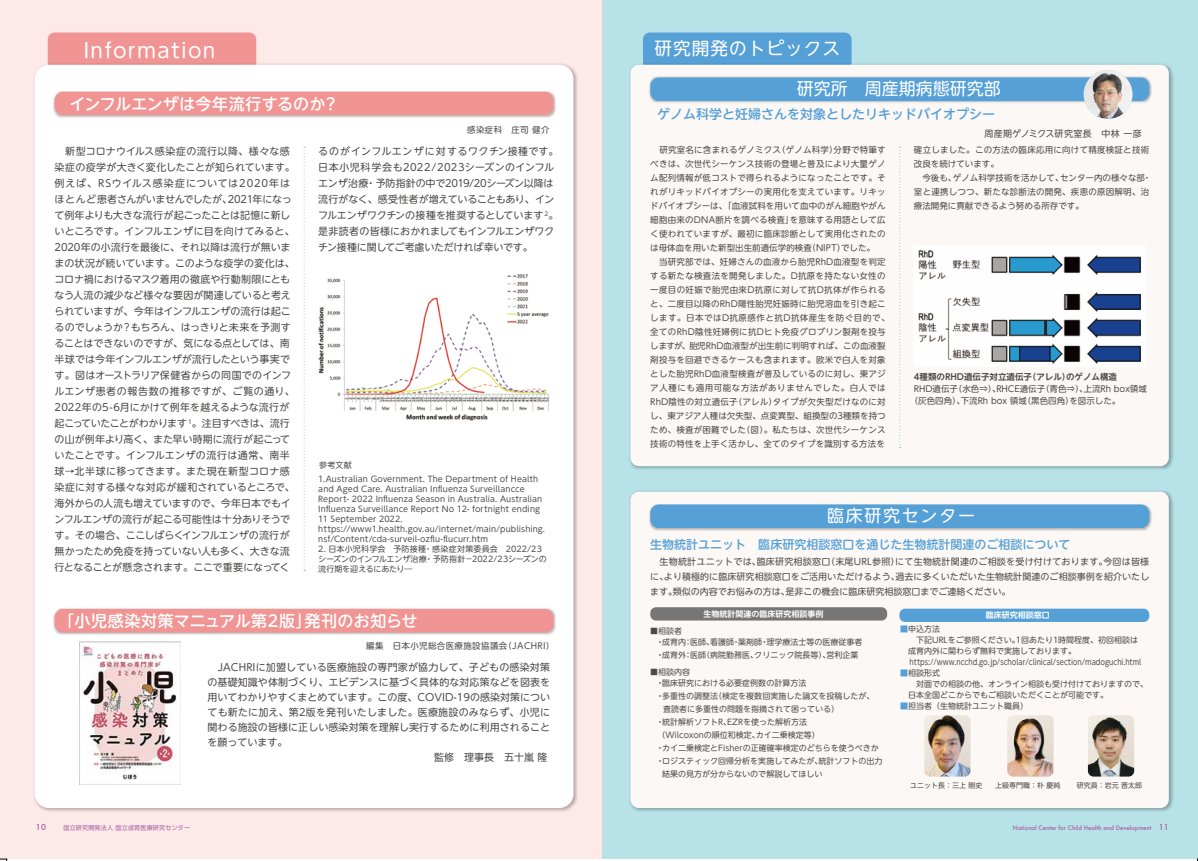
<style>
.page{position:relative;width:1198px;height:861px;background:#fff}
.page>*{position:absolute;margin:0;border:0;box-sizing:border-box;transform-origin:0 0}
.t1{font:20px "UD Shin M Go Pro";letter-spacing:.06em;color:#fff}
.t2{font:17.6px "UD Shin M Go Pro";letter-spacing:.06em;color:#fff}
.t3{font:17px "UD Shin M Go Pro";color:#fff}
.t4{font:17px "UD Shin M Go Pro";letter-spacing:.1em;color:#fff}
.t5{font:500 16px "UD Shin M Go Pro";letter-spacing:.02em;color:#fff}
.t6{font:500 13px "UD Shin M Go Pro";color:#56a0d8}
.t7{font:500 12px "UD Shin M Go Pro";color:#56a0d8}
.t8{font:10px/16px "UD Shin M Go Pro";letter-spacing:.005em;color:#4c4948}
.t9{font:9px/15px "UD Shin M Go Pro";color:#4c4948;text-align:justify}
.t10{font:9px "UD Shin M Go Pro";letter-spacing:.04em;color:#4c4948}
.t11{font:8.5px/14px "UD Shin M Go Pro";letter-spacing:.025em;color:#4c4948}
.t12{font:8.5px/14px "UD Shin M Go Pro";color:#4c4948}
.t13{font:700 8.5px "UD Shin M Go Pro De";color:#4c4948}
.t14{font:8px/10px "UD Shin M Go Pro";color:#4c4948}
.t15{font:8px "UD Shin M Go Pro";color:#4c4948;scale:.85 1}
.t16{font:700 8px "UD Shin M Go Pro De";color:#fff}
.t17{font:500 8px "Futura";color:#a660a3}
.t18{font:7px "UD Shin M Go Pro";color:#4c4948}
.t19{font:500 6px "Futura";color:#a660a3}
.t20{font:6px "UD Shin Go Pro";letter-spacing:.04em;color:#a660a3}
.s1{font-family:"Koz Go Pr 6 N"}
.s2{color:#56a0d8}
.s3{font-size:8px}
</style>
<div class="page">
<div style="left:0;top:0;width:602px;height:858px;background:#fce9e8"></div>
<div style="left:602px;top:0;width:595px;height:858px;background:#b6e2e8"></div>
<div style="left:643px;top:33px;width:208px;height:36px;background:#56a0d8;border-radius:7px"></div>
<div style="left:48px;top:33px;width:208px;height:36px;background:#f09594;border-radius:7px"></div>
<img style="left:34px;top:61px;width:544px;height:750px">
<div style="left:35px;top:65px;width:538px;height:742px;background:#fff;border-radius:14px"></div>
<img style="left:630px;top:491px;width:543px;height:320px">
<div style="left:630px;top:491px;width:539px;height:316px;background:#fbf8f5;border-radius:9px"></div>
<div style="left:650px;top:607px;width:237px;height:13px;background:#767676;border-radius:6px"></div>
<img style="left:630px;top:61px;width:543px;height:408px">
<div style="left:630px;top:65px;width:539px;height:401px;background:#fbf8f5;border-radius:9px"></div>
<svg style="left:0;top:858px;width:7px;height:2px"></svg>
<img style="left:649px;top:75px;width:503px;height:30px">
<div style="left:650px;top:77px;width:499px;height:24px;background:#56a0d8;border-radius:9px"></div>
<img style="left:53px;top:91px;width:503px;height:27px">
<div style="left:55px;top:92px;width:499px;height:23px;background:#f09594;border-radius:9px"></div>
<img style="left:53px;top:608px;width:503px;height:27px">
<div style="left:55px;top:608px;width:499px;height:24px;background:#f09594;border-radius:9px"></div>
<img style="left:649px;top:504px;width:503px;height:27px">
<div style="left:650px;top:504px;width:499px;height:24px;background:#56a0d8;border-radius:9px"></div>
<div style="left:899px;top:608px;width:250px;height:13px;background:#56a0d8;border-radius:6px"></div>
<svg style="left:304px;top:147px;width:1px;height:424px"></svg>
<img style="left:924px;top:715px;width:46px;height:61px">
<img style="left:1007px;top:715px;width:46px;height:61px">
<img style="left:1088px;top:715px;width:46px;height:61px">
<img style="left:80px;top:641px;width:101px;height:140px">
<img style="left:1084px;top:70px;width:48px;height:49px;border-radius:24px">
<svg style="left:899px;top:147px;width:3px;height:301px"></svg>
<img style="left:918px;top:250px;width:223px;height:114px">
<img style="left:318px;top:274px;width:231px;height:146px">
<h1 class="t1" style="left:83px;top:34px;width:133px">Information</h1>
<h2 class="t2" style="left:654px;top:34px;width:187px">研究開発のトピックス</h2>
<h3 class="t5" style="left:70px;top:91px;width:270px">インフルエンザは今年流行するのか？</h3>
<p class="t11" style="left:467px;top:122px;width:84px">感染症科　庄司 健介</p>
<p class="t8" style="left:55px;top:143px;width:242px">　新型コロナウイルス感染症の流行以降、様々な感染症の疫学が大きく変化したことが知られています。例えば、RSウイルス感染症については2020年はほとんど患者さんがいませんでしたが、2021年になって例年よりも大きな流行が起こったことは記憶に新しいところです。インフルエンザに目を向けてみると、<br>2020年の小流行を最後に、それ以降は流行が無いままの状況が続いています。このような疫学の変化は、コロナ禍におけるマスク着用の徹底や行動制限にともなう人流の減少など様々な要因が関連していると考えられていますが、今年はインフルエンザの流行は起こるのでしょうか？もちろん、はっきりと未来を予測することはできないのですが、気になる点としては、南半球では今年インフルエンザが流行したという事実です。図はオーストラリア保健省からの同国でのインフルエンザ患者の報告数の推移ですが、ご覧の通り、<br>2022年の5-6月にかけて例年を越えるような流行が起こっていたことがわかります <sup>1</sup>。注目すべきは、流行の山が例年より高く、また早い時期に流行が起こっていたことです。インフルエンザの流行は通常、南半球→北半球に移ってきます。また現在新型コロナ感染症に対する様々な対応が緩和されているところで、海外からの人流も増えていますので、今年日本でもインフルエンザの流行が起こる可能性は十分ありそうです。その場合、ここしばらくインフルエンザの流行が無かったため免疫を持っていない人も多く、大きな流行となることが懸念されます。ここで重要になってく</p>
<p class="t8" style="left:318px;top:143px;width:242px">るのがインフルエンザに対するワクチン接種です。日本小児科学会も2022/2023シーズンのインフルエンザ治療・予防指針の中で2019/20シーズン以降は流行がなく、感受性者が増えていることもあり、インフルエンザワクチンの接種を推奨するとしています <sup>2</sup>。是非読者の皆様におかれましてもインフルエンザワクチン接種に関してご考慮いただければ幸いです。</p>
<p class="t14" style="left:318px;top:458px;width:221px;line-height:13.3px">参考文献<br>1.Australian Government. The Department of Health</p>
<p class="t14" style="left:318px;top:483px;width:228px">and Aged Care. Australian Influenza Surveillancce Report- 2022 Influenza Season in Australia. Australian Influenza Surveillance Report No 12- fortnight ending 11 September 2022.　https://www1.health.gov.au/internet/main/publishing. nsf/Content/cda-surveil-ozflu-flucurr.htm</p>
<p class="t14" style="left:318px;top:543px;width:230px">2. 日本小児科学会　予防接種・感染症対策委員会　2022/23シーズンのインフルエンザ治療・予防指針－2022/23シーズンの流行期を迎えるにあたり―</p>
<h3 class="t5" style="left:58px;top:608px;width:361px">「小児感染対策マニュアル第2版」発刊のお知らせ</h3>
<p class="t11" style="left:366px;top:638px;width:190px">編集　日本小児総合医療施設協議会（JACHRI）</p>
<p class="t8" style="left:208px;top:658px;width:344px">　JACHRIに加盟している医療施設の専門家が協力して、子どもの感染対策</p>
<p class="t8" style="left:208px;top:673px;width:344px">の基礎知識や体制づくり、エビデンスに基づく具体的な対応策などを図表を</p>
<p class="t8" style="left:208px;top:688px;width:344px">用いてわかりやすくまとめています。この度、COVID-19の感染対策につい</p>
<p class="t8" style="left:208px;top:703px;width:344px">ても新たに加え、第2版を発刊いたしました。医療施設のみならず、小児に</p>
<p class="t8" style="left:208px;top:718px;width:344px">関わる施設の皆様に正しい感染対策を理解し実行するために利用されること</p>
<p class="t8" style="left:208px;top:733px;width:81px">を願っています。</p>
<p class="t8" style="left:417px;top:748px;width:131px">　 監修　理事長　五十嵐 隆</p>
<h3 class="t3" style="left:797px;top:75px;width:205px">研究所　周産期病態研究部</h3>
<h3 class="t6" style="left:657px;top:103px;width:339px">ゲノム科学と妊婦さんを対象としたリキッドバイオプシー</h3>
<p class="t10" style="left:984px;top:126px;width:159px">周産期ゲノミクス研究室長　中林 一彦</p>
<p class="t11" style="left:650px;top:143px;width:241px;text-indent:9px">研究室名に含まれるゲノミクス（ゲノム科学）分野で特筆すべきは、次世代シーケンス技術の登場と普及により大量ゲノム配列情報が低コストで得られるようになったことです。それがリキッドバイオプシーの実用化を支えています。リキッドバイオプシーは、「血液試料を用いて血中のがん細胞やがん細胞由来のDNA断片を調べる検査」を意味する用語として広く使われていますが、最初に臨床診断として実用化されたのは母体血を用いた新型出生前遺伝学的検査（NIPT）でした。<br>　当研究部では、妊婦さんの血液から胎児RhD血液型を判定する新たな検査法を開発しました。D抗原を持たない女性の一度目の妊娠で胎児由来D抗原に対して抗D抗体が作られると、二度目以降のRhD陽性胎児妊娠時に胎児溶血を引き起こします。日本ではD抗原感作と抗D抗体産生を防ぐ目的で、全てのRhD陰性妊婦例に抗Dヒト免疫グロブリン製剤を投与しますが、胎児RhD血液型が出生前に判明すれば、この血液製剤投与を回避できるケースも含まれます。欧米で白人を対象とした胎児RhD血液型検査が普及しているのに対し、東アジア人種にも適用可能な方法がありませんでした。白人では<br>RhD陰性の対立遺伝子（アレル）タイプが欠失型だけなのに対し、東アジア人種は欠失型、点変異型、組換型の3種類を持つため、検査が困難でした（図）。私たちは、次世代シーケンス技術の特性を上手く活かし、全てのタイプを識別する方法を</p>
<p class="t12" style="left:914px;top:142px;width:239px">確立しました。この方法の臨床応用に向けて精度検証と技術改良を続けています。<br>　今後も、ゲノム科学技術を活かして、センター内の様々な部・室と連携しつつ、新たな診断法の開発、疾患の原因解明、治療法開発に貢献できるよう努める所存です。</p>
<p class="t13" style="left:914px;top:370px;width:205px">4種類のRHD遺伝子対立遺伝子（アレル）のゲノム構造</p>
<p class="t12" style="left:910px;top:382px;width:239px;line-height:12px;text-indent:4px">RHD遺伝子（水色⇒）、RHCE遺伝子（青色⇒）、上流Rh box領域（灰色四角）、下流Rh box 領域（黒色四角）を図示した。</p>
<h3 class="t4" style="left:827px;top:502px;width:149px">臨床研究センター</h3>
<p class="t7" style="left:650px;top:535px;width:422px">生物統計ユニット　臨床研究相談窓口を通じた生物統計関連のご相談について</p>
<p class="t9" style="left:650px;top:553px;width:500px">　生物統計ユニットでは、臨床研究相談窓口（末尾URL参照）にて生物統計関連のご相談を受け付けております。今回は皆様に、より積極的に臨床研究相談窓口をご活用いただけるよう、過去に多くいただいた生物統計関連のご相談事例を紹介いたします。類似の内容でお悩みの方は、是非この機会に臨床研究相談窓口までご連絡ください。</p>
<p class="t16" style="left:703px;top:607px;width:121px">生物統計関連の臨床研究相談事例</p>
<p class="t16" style="left:986px;top:608px;width:65px">臨床研究相談窓口</p>
<p class="t14" style="left:650px;top:624px;width:213px;line-height:11px"><span class="s1">■</span>相談者<br><span class="s1">　・</span>成育内：医師、看護師・薬剤師・理学療法士等の医療従事者</p>
<p class="t14" style="left:650px;top:649px;width:209px"><span class="s1">　・</span>成育外：医師（病院勤務医、クリニック院長等）、営利企業</p>
<p class="t14" style="left:650px;top:665px;width:157px;line-height:11px"><span class="s1">■</span>相談内容<br><span class="s1">　・</span>臨床研究における必要症例数の計算方法</p>
<p class="t14" style="left:650px;top:690px;width:225px"><span class="s1">　・</span>多重性の調整法（検定を複数回実施した論文を投稿したが、</p>
<p class="t14" style="left:663px;top:703px;width:177px">査読者に多重性の問題を指摘されて困っている）</p>
<p class="t14" style="left:650px;top:716px;width:158px"><span class="s1">　・</span>統計解析ソフトR、EZRを使った解析方法</p>
<p class="t14" style="left:657px;top:729px;width:164px">（Wilcoxonの順位和検定、カイ二乗検定等）</p>
<p class="t14" style="left:650px;top:742px;width:230px"><span class="s1">　・</span>カイ二乗検定とFisherの正確確率検定のどちらを使うべきか</p>
<p class="t14" style="left:650px;top:755px;width:233px"><span class="s1">　・</span>ロジスティック回帰分析を実施してみたが、統計ソフトの出力</p>
<p class="t14" style="left:662px;top:768px;width:161px">結果の見方が分からないので解説してほしい</p>
<p class="t14" style="left:900px;top:623px;width:240px;line-height:11px"><span class="s2">■</span>申込方法<br>　　下記URLをご参照ください。1回あたり1時間程度、初回相談は　成育内外に関わらず無料で実施しております。</p>
<p class="t15" style="left:910px;top:655px;width:274px">https://www.ncchd.go.jp/scholar/clinical/section/madoguchi.html</p>
<p class="t14" style="left:900px;top:667px;width:249px;line-height:11px"><span class="s2">■</span>相談形式<br>　　対面での相談の他、オンライン相談も受け付けておりますので、　日本全国どこからでもご相談いただくことが可能です。</p>
<p class="t14" style="left:900px;top:700px;width:129px"><span class="s2">■</span>担当者（生物統計ユニット職員）</p>
<p class="t18" style="left:910px;top:779px;width:74px">ユニット長：三上 剛史</p>
<p class="t18" style="left:995px;top:779px;width:67px">上級専門職：朴 慶純</p>
<p class="t18" style="left:1077px;top:779px;width:67px">研究員：岩元 晋太郎</p>
<p class="t17" style="left:36px;top:821px;width:12px">10</p>
<p class="t20" style="left:63px;top:823px;width:128px">国立研究開発法人 国立成育医療研究センター</p>
<p class="t19" style="left:1013px;top:823px;width:157px">National Center for Child Health and Development <span class="s3">11</span></p>
</div>
